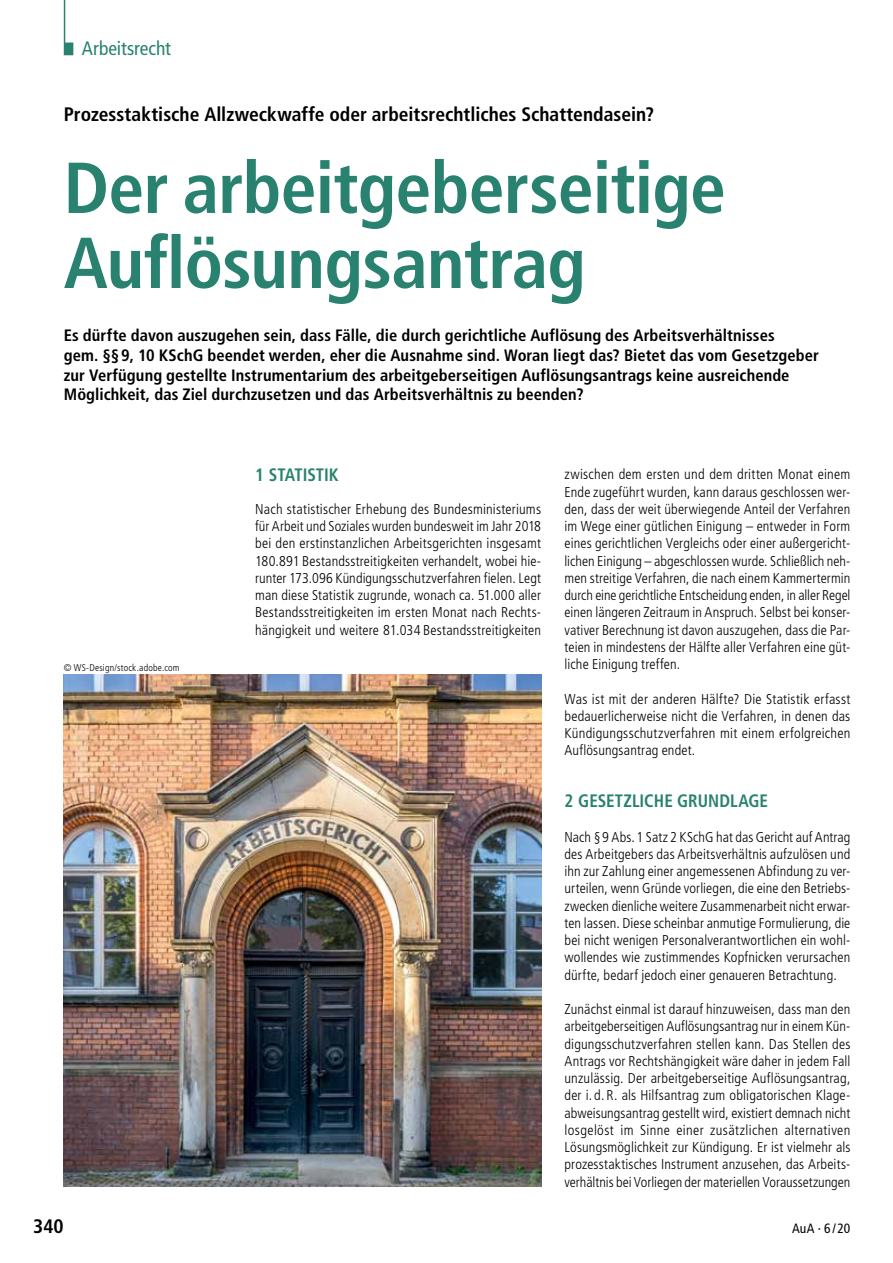
<style>
.page{position:relative;width:893px;height:1263px;background:#fff}
.page>*{position:absolute;margin:0;border:0;box-sizing:border-box;transform-origin:0 0}
.t1{font:700 condensed 72px/75px "Frutiger LT Std";letter-spacing:-.01em;color:#29826f}
.t2{font:700 condensed 19.5px "Frutiger LT Std";color:#000}
.t3{font:condensed 19.5px "Frutiger LT Std";letter-spacing:-.005em;color:#29826f}
.t4{font:700 condensed 18px "Frutiger LT Std";color:#29826f;scale:.95 1}
.t5{font:700 condensed 16.5px/19.5px "Frutiger LT Std";letter-spacing:.005em;color:#000}
.t6{font:300 condensed 14.25px/17.2px "Frutiger LT Std";letter-spacing:.01em;color:#000;text-align:justify}
.t7{font:condensed 13.5px "Frutiger LT Std";color:#000}
.t8{font:300 condensed 9.75px "Frutiger LT Std";letter-spacing:.02em;color:#000}
</style>
<div class="page">
<svg style="left:64px;top:0;width:9px;height:55px"></svg>
<img style="left:64px;top:674px;width:477px;height:513px">
<h2 class="t3" style="left:82px;top:37px;width:91px">Arbeitsrecht</h2>
<h2 class="t2" style="left:64px;top:103px;width:592px">Prozesstaktische Allzweckwaffe oder arbeitsrechtliches Schattendasein?</h2>
<h1 class="t1" style="left:64px;top:151px;width:664px">Der arbeitgeberseitige<br>Auflösungsantrag</h1>
<p class="t5" style="left:64px;top:326px;width:757px">Es dürfte davon auszugehen sein, dass Fälle, die durch gerichtliche Auflösung des Arbeitsverhältnisses<br>gem. §§9, 10 KSchG beendet werden, eher die Ausnahme sind. Woran liegt das? Bietet das vom Gesetzgeber zur Verfügung gestellte Instrumentarium des arbeitgeberseitigen Auflösungsantrags keine ausreichende Möglichkeit, das Ziel durchzusetzen und das Arbeitsverhältnis zu beenden?</p>
<p class="t8" style="left:64px;top:662px;width:117px">© WS-Design/stock.adobe.com</p>
<p class="t4" style="left:255px;top:465px;width:89px">1 Statistik</p>
<p class="t6" style="left:255px;top:500px;width:287px">Nach statistischer Erhebung des Bundesministeriums für Arbeit und Soziales wurden bundesweit im Jahr 2018 bei den erstinstanzlichen Arbeitsgerichten insgesamt 180.891 Bestandsstreitigkeiten verhandelt, wobei hie&shy;runter 173.096 Kündigungsschutzverfahren fielen. Legt man diese Statistik zugrunde, wonach ca. 51.000 aller Bestandsstreitigkeiten im ersten Monat nach Rechts&shy;hängigkeit und weitere 81.034 Bestandsstreitigkeiten</p>
<p class="t6" style="left:564px;top:466px;width:288px">zwischen dem ersten und dem dritten Monat einem Ende zugeführt wurden, kann daraus geschlossen wer&shy;den, dass der weit überwiegende Anteil der Verfahren im Wege einer gütlichen Einigung – entweder in Form eines gerichtlichen Vergleichs oder einer außergericht&shy;lichen Einigung – abgeschlossen wurde. Schließlich neh&shy;men streitige Verfahren, die nach einem Kammertermin durch eine gerichtliche Entscheidung enden, in aller Regel einen längeren Zeitraum in Anspruch. Selbst bei konser&shy;vativer Berechnung ist davon auszugehen, dass die Par&shy;teien in mindestens der Hälfte aller Verfahren eine güt&shy;liche Einigung treffen.</p>
<p class="t6" style="left:564px;top:690px;width:287px">Was ist mit der anderen Hälfte? Die Statistik erfasst bedauerlicherweise nicht die Verfahren, in denen das Kündigungsschutzverfahren mit einem erfolgreichen Auflösungsantrag endet.</p>
<p class="t4" style="left:564px;top:790px;width:216px">2 Gesetzliche Grundlage</p>
<p class="t6" style="left:564px;top:828px;width:287px">Nach § 9 Abs. 1 Satz 2 KSchG hat das Gericht auf Antrag des Arbeitgebers das Arbeitsverhältnis aufzulösen und ihn zur Zahlung einer angemessenen Abfindung zu ver&shy;urteilen, wenn Gründe vorliegen, die eine den Betriebs&shy;zwecken dienliche weitere Zusammenarbeit nicht erwar&shy;ten lassen. Diese scheinbar anmutige Formulierung, die bei nicht wenigen Personalverantwortlichen ein wohl&shy;wollendes wie zustimmendes Kopfnicken verursachen dürfte, bedarf jedoch einer genaueren Betrachtung.</p>
<p class="t6" style="left:564px;top:1001px;width:287px">Zunächst einmal ist darauf hinzuweisen, dass man den arbeitgeberseitigen Auflösungsantrag nur in einem Kün&shy;digungsschutzverfahren stellen kann. Das Stellen des Antrags vor Rechtshängigkeit wäre daher in jedem Fall unzulässig. Der arbeitgeberseitige Auflösungsantrag, der i. d. R. als Hilfsantrag zum obligatorischen Klage&shy;abweisungsantrag gestellt wird, existiert demnach nicht losgelöst im Sinne einer zusätzlichen alternativen Lösungsmöglichkeit zur Kündigung. Er ist vielmehr als prozesstaktisches Instrument anzusehen, das Arbeits&shy;verhältnis bei Vorliegen der materiellen Voraussetzungen</p>
<h2 class="t2" style="left:33px;top:1215px;width:32px">340</h2>
<p class="t7" style="left:792px;top:1221px;width:60px">AuA · 6/20</p>
</div>
